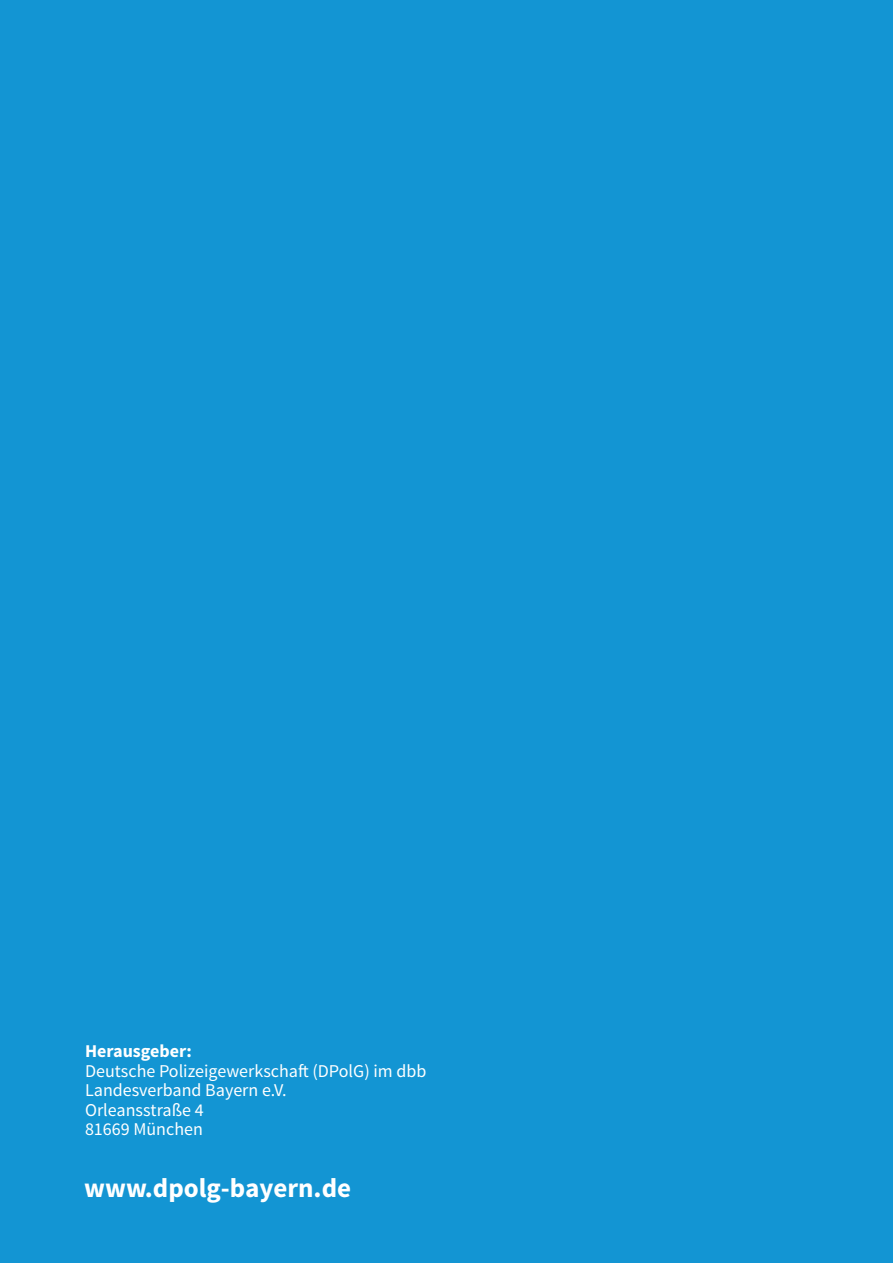
<style>
.page{position:relative;width:893px;height:1263px;background:#1395d3}
.page>*{position:absolute;margin:0;border:0;box-sizing:border-box;transform-origin:0 0}
.t1{font:700 27px "Source Sans Pro";color:#fff}
.t2{font:18px/19.5px "Source Sans Pro";color:#fff}
.t3{font:700 18px "Source Sans Pro";color:#fff}
</style>
<div class="page">
<p class="t3" style="left:85px;top:1039px;width:108px">Herausgeber:</p>
<p class="t2" style="left:85px;top:1061px;width:343px">Deutsche Polizeigewerkschaft (DPolG) im dbb<br>Landesverband Bayern e.V.<br>Orleansstraße 4<br>81669 München</p>
<h1 class="t1" style="left:84px;top:1171px;width:268px">www.dpolg-bayern.de</h1>
</div>
